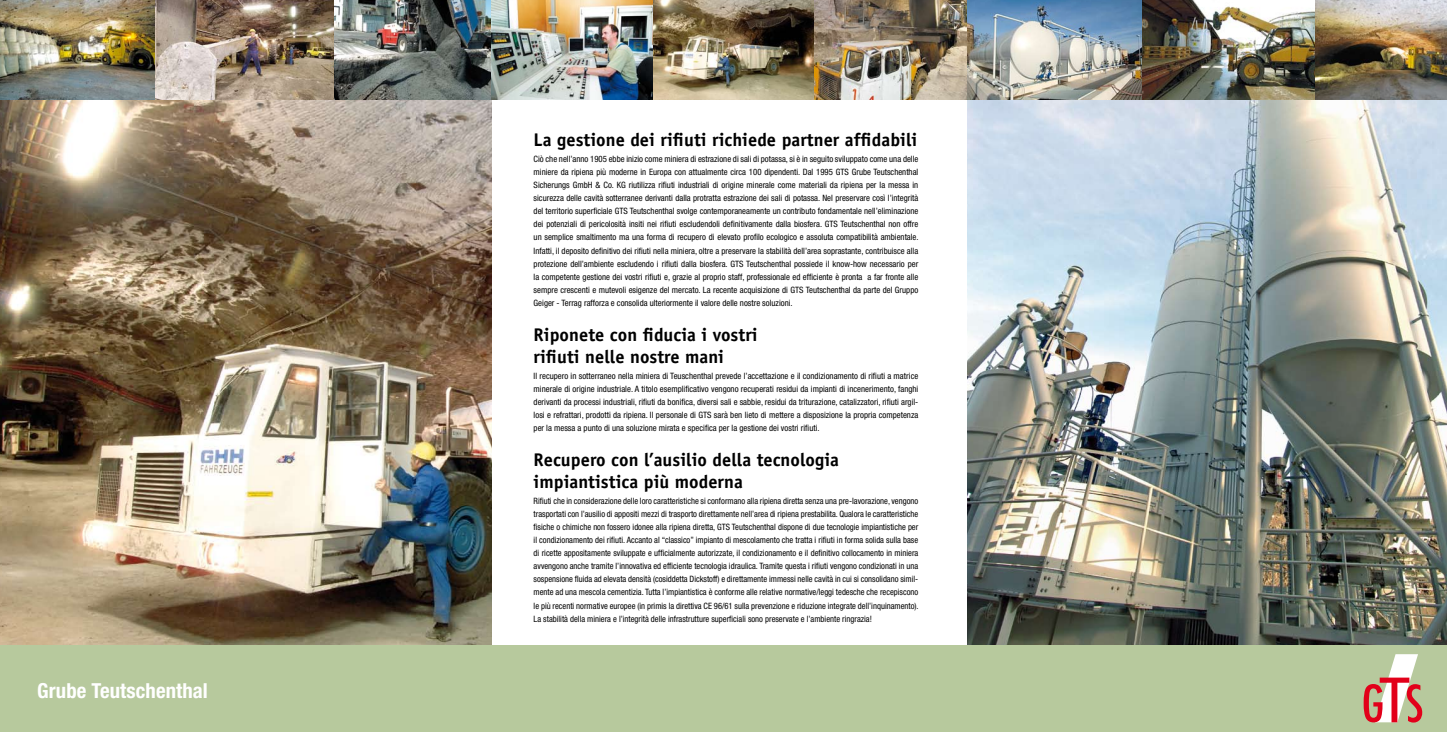
<style>
.page{position:relative;width:1447px;height:732px;background:#fff}
.page>*{position:absolute;margin:0;border:0;box-sizing:border-box;transform-origin:0 0}
.t1{font:700 condensed 20.74px "Helvetica Neue";letter-spacing:.005em;color:#fff}
.t2{font:700 18.38px/21.9px "Officina Sans";color:#000}
.t3{font:condensed 8.75px/13.1px "Helvetica Neue";color:#000;text-align:justify}
</style>
<div class="page">
<img style="left:0;top:99px;width:491px;height:546px">
<img style="left:967px;top:99px;width:479px;height:546px">
<div style="left:0;top:645px;width:1446px;height:87px;background:#b7c99d"></div>
<img style="left:1313px;top:0;width:133px;height:99px">
<img style="left:813px;top:0;width:325px;height:99px">
<img style="left:1138px;top:0;width:175px;height:99px">
<img style="left:333px;top:0;width:320px;height:99px">
<img style="left:653px;top:0;width:160px;height:99px">
<img style="left:154px;top:0;width:179px;height:99px">
<svg style="left:1363px;top:654px;width:58px;height:68px"></svg>
<img style="left:0;top:0;width:154px;height:99px">
<h1 class="t1" style="left:37px;top:678px;width:172px">Grube Teutschenthal</h1>
<h2 class="t2" style="left:533px;top:129px;width:385px">La gestione dei rifiuti richiede partner affidabili</h2>
<p class="t3" style="left:533px;top:152px;width:386px">Ciò che nell’anno 1905 ebbe inizio come miniera di estrazione di sali di potassa, si è in seguito sviluppato come una delle miniere da ripiena più moderne in Europa con attualmente circa 100 dipendenti. Dal 1995 GTS Grube Teutschenthal Sicherungs GmbH &amp; Co. KG riutilizza rifiuti industriali di origine minerale come materiali da ripiena per la messa in sicurezza delle cavità sotterranee derivanti dalla protratta estrazione dei sali di potassa. Nel preservare così l’integrità del territorio superficiale GTS Teutschenthal svolge contemporaneamente un contributo fondamentale nell’eliminazione dei potenziali di pericolosità insiti nei rifiuti escludendoli definitivamente dalla biosfera. GTS Teutschenthal non offre un semplice smaltimento ma una forma di recupero di elevato profilo ecologico e assoluta compatibilità ambientale.<br>Infatti, il deposito definitivo dei rifiuti nella miniera, oltre a preservare la stabilità dell’area soprastante, contribuisce alla protezione dell’ambiente escludendo i rifiuti dalla biosfera. GTS Teutschenthal possiede il know-how necessario per la competente gestione dei vostri rifiuti e, grazie al proprio staff, professionale ed efficiente è pronta a far fronte alle sempre crescenti e mutevoli esigenze del mercato. La recente acquisizione di GTS Teutschenthal da parte del Gruppo Geiger - Terrag rafforza e consolida ulteriormente il valore delle nostre soluzioni.</p>
<h2 class="t2" style="left:533px;top:324px;width:225px">Riponete con fiducia i vostri rifiuti nelle nostre mani</h2>
<p class="t3" style="left:533px;top:369px;width:386px">Il recupero in sotterraneo nella miniera di Teuschenthal prevede l’accettazione e il condizionamento di rifiuti a matrice minerale di origine industriale. A titolo esemplificativo vengono recuperati residui da impianti di incenerimento, fanghi derivanti da processi industriali, rifiuti da bonifica, diversi sali e sabbie, residui da triturazione, catalizzatori, rifiuti argil&shy;losi e refrattari, prodotti da ripiena. Il personale di GTS sarà ben lieto di mettere a disposizione la propria competenza per la messa a punto di una soluzione mirata e specifica per la gestione dei vostri rifiuti.</p>
<h2 class="t2" style="left:533px;top:448px;width:307px">Recupero con l’ausilio della tecnologia impiantistica più moderna</h2>
<p class="t3" style="left:533px;top:494px;width:386px">Rifiuti che in considerazione delle loro caratteristiche si conformano alla ripiena diretta senza una pre-lavorazione, vengono trasportati con l’ausilio di appositi mezzi di trasporto direttamente nell’area di ripiena prestabilita. Qualora le caratteristiche fisiche o chimiche non fossero idonee alla ripiena diretta, GTS Teutschenthal dispone di due tecnologie impiantistiche per il condizionamento dei rifiuti. Accanto al “classico” impianto di mescolamento che tratta i rifiuti in forma solida sulla base di ricette appositamente sviluppate e ufficialmente autorizzate, il condizionamento e il definitivo collocamento in miniera avvengono anche tramite l’innovativa ed efficiente tecnologia idraulica. Tramite questa i rifiuti vengono condizionati in una sospensione fluida ad elevata densità (cosiddetta Dickstoff) e direttamente immessi nelle cavità in cui si consolidano simil&shy;mente ad una mescola cementizia. Tutta l’impiantistica è conforme alle relative normative/leggi tedesche che recepiscono le più recenti normative europee (in primis la direttiva CE 96/61 sulla prevenzione e riduzione integrate dell’inquinamento).<br>La stabilità della miniera e l’integrità delle infrastrutture superficiali sono preservate e l’ambiente ringrazia!</p>
</div>
